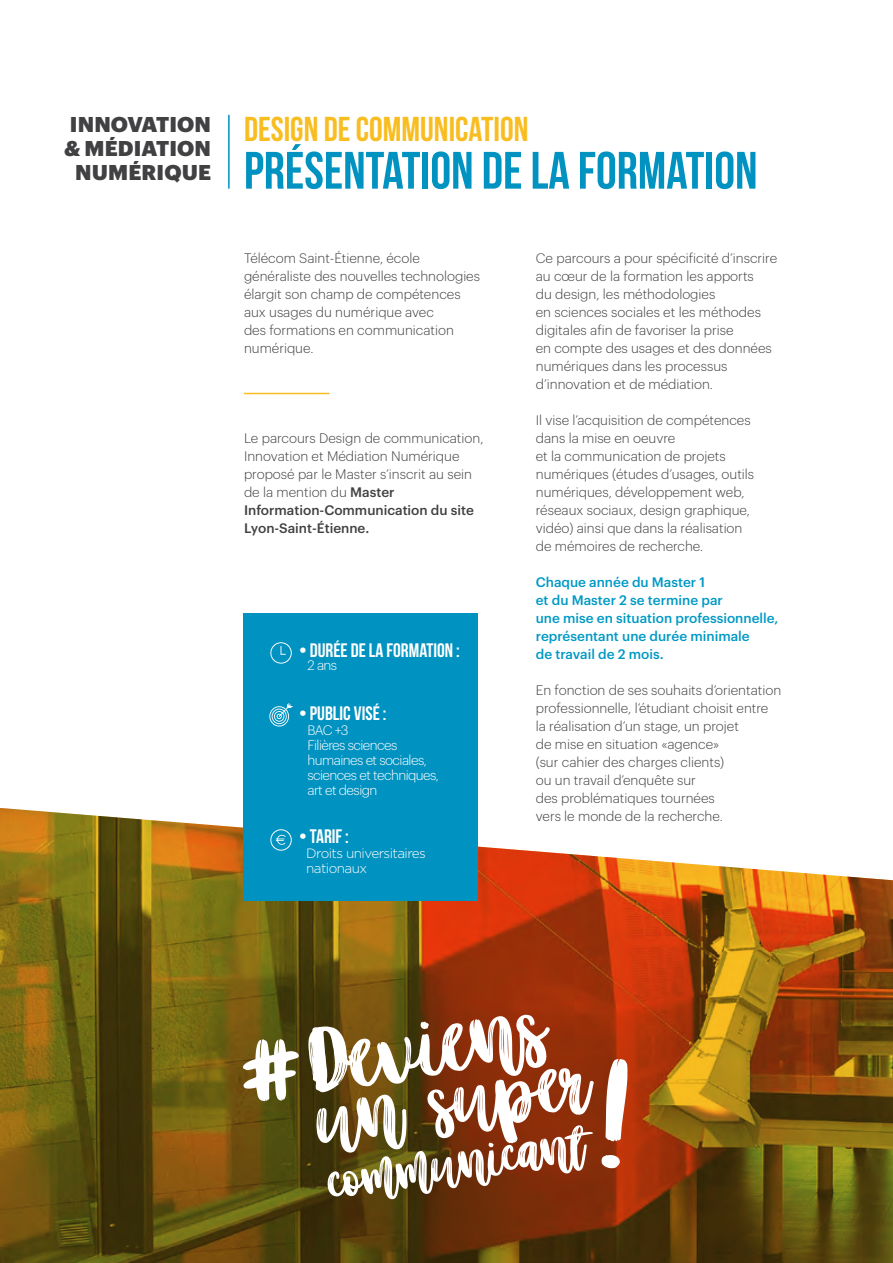
<style>
.page{position:relative;width:893px;height:1263px;background:#fff}
.page>*{position:absolute;margin:0;border:0;box-sizing:border-box;transform-origin:0 0}
.t1{font:700 52.5px "Bebas Neue";color:#0092c0}
.t2{font:700 34.5px "Bebas Neue";color:#f8bd21}
.t3{font:900 21px/24px "Graphik";letter-spacing:.005em;color:#414042;text-align:center}
.t4{font:700 19.5px "Bebas Neue";color:#fff}
.t5{font:300 13.5px/18px "Graphik";color:#414042}
.t6{font:500 13.5px/18px "Graphik";color:#0099c5}
.t7{font:300 13.5px/15px "Graphik";letter-spacing:-.04em;color:#fff}
.t8{font:300 13.5px/15px "Gotham";letter-spacing:-.04em;color:#fff}
.s1{font-weight:500}
</style>
<div class="page">
<img style="left:0;top:808px;width:893px;height:455px">
<hr style="left:228px;top:115px;width:2px;height:74px;background:#0092c0">
<hr style="left:244px;top:393px;width:86px;height:1px;background:#f8bd21">
<div style="left:243px;top:613px;width:234px;height:288px;background:#0092c0"></div>
<svg style="left:270px;top:642px;width:22px;height:22px"></svg>
<svg style="left:270px;top:829px;width:22px;height:22px"></svg>
<svg style="left:269px;top:703px;width:24px;height:23px"></svg>
<svg style="left:243px;top:1039px;width:56px;height:62px"></svg>
<svg style="left:601px;top:1059px;width:27px;height:109px"></svg>
<svg style="left:308px;top:1015px;width:286px;height:184px"></svg>
<h3 class="t3" style="left:64px;top:111px;width:148px">INNOVATION &amp; MÉDIATION<br>NUMÉRIQUE</h3>
<h2 class="t2" style="left:244px;top:110px;width:286px">DESIGN DE COMMUNICATION</h2>
<h1 class="t1" style="left:244px;top:142px;width:515px">PRÉSENTATION DE LA FORMATION</h1>
<p class="t5" style="left:244px;top:248px;width:238px">Télécom Saint-Étienne, école généraliste des nouvelles technologies élargit son champ de compétences aux usages du numérique avec<br>des formations en communication numérique.</p>
<p class="t5" style="left:244px;top:428px;width:241px">Le parcours Design de communication,<br>Innovation et Médiation Numérique proposé par le Master s’inscrit au sein de la mention du <span class="s1">Master<br>Information-Communication du site<br>Lyon-Saint-Étienne.</span></p>
<h3 class="t4" style="left:299px;top:639px;width:162px">• DURÉE DE LA FORMATION :</h3>
<p class="t7" style="left:307px;top:657px;width:31px">2 ans</p>
<h3 class="t4" style="left:299px;top:702px;width:89px">• PUBLIC VISÉ :</h3>
<p class="t7" style="left:307px;top:721px;width:133px">BAC +3<br>Filières sciences humaines et sociales, sciences et techniques, art et design</p>
<h3 class="t4" style="left:299px;top:825px;width:51px">• TARIF :</h3>
<p class="t8" style="left:306px;top:845px;width:121px">Droits universitaires nationaux</p>
<p class="t5" style="left:536px;top:248px;width:243px">Ce parcours a pour spécificité d’inscrire au cœur de la formation les apports<br>du design, les méthodologies<br>en sciences sociales et les méthodes digitales afin de favoriser la prise<br>en compte des usages et des données numériques dans les processus d’innovation et de médiation.</p>
<p class="t5" style="left:536px;top:410px;width:220px">Il vise l’acquisition de compétences dans la mise en oeuvre<br>et la communication de projets numériques (études d’usages, outils numériques, développement web, réseaux sociaux, design graphique, vidéo) ainsi que dans la réalisation de mémoires de recherche.</p>
<p class="t6" style="left:536px;top:572px;width:244px">Chaque année du Master 1<br>et du Master 2 se termine par<br>une mise en situation professionnelle, représentant une durée minimale<br>de travail de 2 mois.</p>
<p class="t5" style="left:536px;top:680px;width:247px">En fonction de ses souhaits d’orientation professionnelle, l’étudiant choisit entre la réalisation d’un stage, un projet<br>de mise en situation «agence»<br>(sur cahier des charges clients)<br>ou un travail d’enquête sur<br>des problématiques tournées<br>vers le monde de la recherche.</p>
</div>
